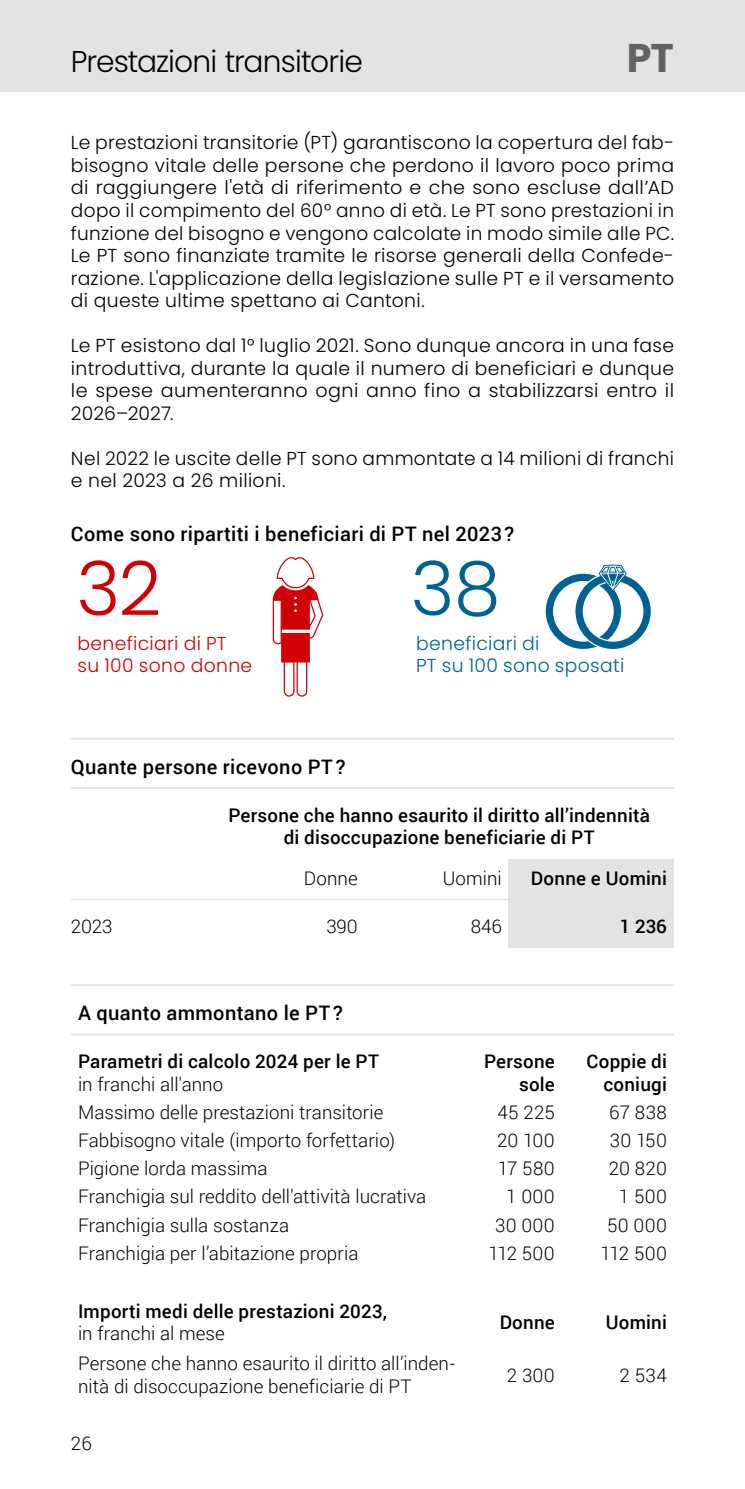
<style>
.page{position:relative;width:745px;height:1489px;background:#fff}
.page>*{position:absolute;margin:0;border:0;box-sizing:border-box;transform-origin:0 0}
.t1{font:300 75px "Poppins";color:#d10007}
.t2{font:300 75px "Poppins";color:#006293}
.Title_1{font:700 40px "Poppins";color:#626261}
.Title_1-2{font:300 30px "Poppins";letter-spacing:-.03em;color:#000}
.Titel_Tabelle_Roboto{font:500 20px "Roboto";letter-spacing:.02em;color:#000}
.Text{font:300 18.75px/22.5px "Poppins";letter-spacing:.02em;color:#000;text-align:justify}
.Table_Text{font:300 18.75px/22.5px "Roboto";letter-spacing:.005em;color:#000}
.Table_Text-2{font:500 18.75px/22.5px "Roboto";letter-spacing:.01em;color:#000}
.Table_Data{font:300 18.75px "Roboto";letter-spacing:.015em;color:#000}
.Table_Text_Right{font:500 18.75px/22.5px "Roboto";letter-spacing:.01em;color:#000;text-align:right}
.t3{font:300 18.75px/22.5px "Poppins";letter-spacing:.015em;color:#006293}
.t4{font:300 18.75px/22.5px "Poppins";letter-spacing:.02em;color:#d10007}
.Table_Text_Right-2{font:300 18.75px "Roboto";letter-spacing:.005em;color:#000}
.s1{font-weight:300}
</style>
<div class="page">
<div style="left:0;top:0;width:744px;height:92px;background:#e3e3e3"></div>
<svg style="left:545px;top:564px;width:106px;height:85px"></svg>
<svg style="left:272px;top:557px;width:52px;height:140px"></svg>
<hr style="left:71px;top:984px;width:393px;height:1px;background:#e3e3e3">
<hr style="left:464px;top:984px;width:97px;height:1px;background:#e3e3e3">
<hr style="left:561px;top:984px;width:112px;height:1px;background:#e3e3e3">
<hr style="left:71px;top:1033px;width:393px;height:2px;background:#e3e3e3">
<hr style="left:464px;top:1033px;width:97px;height:2px;background:#e3e3e3">
<hr style="left:561px;top:1033px;width:112px;height:2px;background:#e3e3e3">
<div style="left:508px;top:858px;width:165px;height:41px;background:#e3e3e3"></div>
<div style="left:508px;top:899px;width:165px;height:48px;background:#e3e3e3"></div>
<hr style="left:71px;top:737px;width:133px;height:2px;background:#e3e3e3">
<hr style="left:204px;top:737px;width:160px;height:2px;background:#e3e3e3">
<hr style="left:364px;top:737px;width:144px;height:2px;background:#e3e3e3">
<hr style="left:508px;top:737px;width:165px;height:2px;background:#e3e3e3">
<hr style="left:71px;top:787px;width:133px;height:2px;background:#e3e3e3">
<hr style="left:204px;top:787px;width:160px;height:2px;background:#e3e3e3">
<hr style="left:364px;top:787px;width:144px;height:2px;background:#e3e3e3">
<hr style="left:508px;top:787px;width:165px;height:2px;background:#e3e3e3">
<hr style="left:71px;top:898px;width:133px;height:2px;background:#e3e3e3">
<hr style="left:204px;top:898px;width:160px;height:2px;background:#e3e3e3">
<hr style="left:364px;top:898px;width:144px;height:2px;background:#e3e3e3">
<p class="Title_1-2" style="left:71px;top:44px;width:293px">Prestazioni transitorie</p>
<p class="Title_1" style="left:626px;top:34px;width:49px">PT</p>
<p class="Text" style="left:71px;top:132px;width:604px">Le prestazioni transitorie (PT) garantiscono la copertura del fab&shy;bisogno vitale delle persone che perdono il lavoro poco prima di raggiungere l'età di riferimento e che sono escluse dall’AD dopo il compimento del 60° anno di età. Le PT sono prestazioni in funzione del bisogno e vengono calcolate in modo simile alle PC.<br>Le PT sono finanziate tramite le risorse generali della Confede&shy;razione. L'applicazione della legislazione sulle PT e il versamento di queste ultime spettano ai Cantoni.</p>
<p class="Text" style="left:71px;top:334px;width:604px">Le PT esistono dal 1° luglio 2021. Sono dunque ancora in una fase introduttiva, durante la quale il numero di beneficiari e dunque le spese aumenteranno ogni anno fino a stabilizzarsi entro il 2026–2027.</p>
<p class="Text" style="left:71px;top:447px;width:604px">Nel 2022 le uscite delle PT sono ammontate a 14 milioni di franchi e nel 2023 a 26 milioni.</p>
<p class="Titel_Tabelle_Roboto" style="left:71px;top:519px;width:444px">Come sono ripartiti i beneficiari di PT nel 2023?</p>
<p class="t1" style="left:76px;top:545px;width:86px">32</p>
<p class="t2" style="left:410px;top:545px;width:91px">38</p>
<p class="t4" style="left:77px;top:632px;width:176px">beneficiari di PT su 100 sono donne</p>
<p class="t3" style="left:416px;top:632px;width:209px">beneficiari di<br>PT su 100 sono sposati</p>
<p class="Titel_Tabelle_Roboto" style="left:71px;top:752px;width:276px">Quante persone ricevono PT ?</p>
<p class="Table_Text-2" style="left:228px;top:803px;width:423px;text-align:center">Persone che hanno esaurito il diritto all’indennità di disoccupazione beneficiarie di PT</p>
<p class="Table_Text_Right-2" style="left:304px;top:865px;width:55px">Donne</p>
<p class="Table_Text_Right-2" style="left:442px;top:865px;width:60px">Uomini</p>
<p class="Table_Text_Right" style="left:530px;top:866px;width:137px">Donne e Uomini</p>
<p class="Table_Text" style="left:71px;top:914px;width:43px">2023</p>
<p class="Table_Text" style="left:326px;top:914px;width:33px">390</p>
<p class="Table_Text" style="left:470px;top:914px;width:32px">846</p>
<p class="Table_Text-2" style="left:619px;top:914px;width:49px">1 236</p>
<p class="Titel_Tabelle_Roboto" style="left:78px;top:999px;width:266px">A quanto ammontano le PT ?</p>
<p class="Table_Text-2" style="left:78px;top:1049px;width:302px">Parametri di calcolo 2024 per le PT <span class="s1">in franchi all'anno</span></p>
<p class="Table_Text_Right" style="left:484px;top:1049px;width:72px">Persone sole</p>
<p class="Table_Text_Right" style="left:586px;top:1049px;width:82px">Coppie di coniugi</p>
<p class="Table_Text" style="left:78px;top:1100px;width:307px">Massimo delle prestazioni transitorie</p>
<p class="Table_Data" style="left:497px;top:1099px;width:59px">45 225</p>
<p class="Table_Data" style="left:609px;top:1099px;width:59px">67 838</p>
<p class="Table_Text" style="left:78px;top:1128px;width:318px">Fabbisogno vitale (importo forfettario)</p>
<p class="Table_Data" style="left:496px;top:1127px;width:59px">20 100</p>
<p class="Table_Data" style="left:609px;top:1127px;width:59px">30 150</p>
<p class="Table_Text" style="left:78px;top:1156px;width:191px">Pigione lorda massima</p>
<p class="Table_Data" style="left:497px;top:1155px;width:59px">17 580</p>
<p class="Table_Data" style="left:608px;top:1155px;width:60px">20 820</p>
<p class="Table_Text" style="left:78px;top:1184px;width:349px">Franchigia sul reddito dell'attività lucrativa</p>
<p class="Table_Data" style="left:506px;top:1183px;width:50px">1 000</p>
<p class="Table_Data" style="left:618px;top:1183px;width:49px">1 500</p>
<p class="Table_Text" style="left:78px;top:1212px;width:212px">Franchigia sulla sostanza</p>
<p class="Table_Data" style="left:495px;top:1211px;width:61px">30 000</p>
<p class="Table_Data" style="left:606px;top:1211px;width:61px">50 000</p>
<p class="Table_Text" style="left:78px;top:1241px;width:282px">Franchigia per l’abitazione propria</p>
<p class="Table_Data" style="left:488px;top:1239px;width:68px">112 500</p>
<p class="Table_Data" style="left:600px;top:1239px;width:68px">112 500</p>
<p class="Table_Text-2" style="left:78px;top:1298px;width:310px">Importi medi delle prestazioni 2023, <span class="s1">in franchi al mese</span></p>
<p class="Table_Text_Right" style="left:499px;top:1309px;width:57px">Donne</p>
<p class="Table_Text_Right" style="left:605px;top:1309px;width:63px">Uomini</p>
<p class="Table_Text" style="left:78px;top:1351px;width:378px">Persone che hanno esaurito il diritto all’inden&shy;nità di disoccupazione beneficiarie di PT</p>
<p class="Table_Text" style="left:71px;top:1431px;width:22px">26</p>
<p class="Table_Data" style="left:506px;top:1361px;width:49px">2 300</p>
<p class="Table_Data" style="left:619px;top:1361px;width:49px">2 534</p>
</div>
